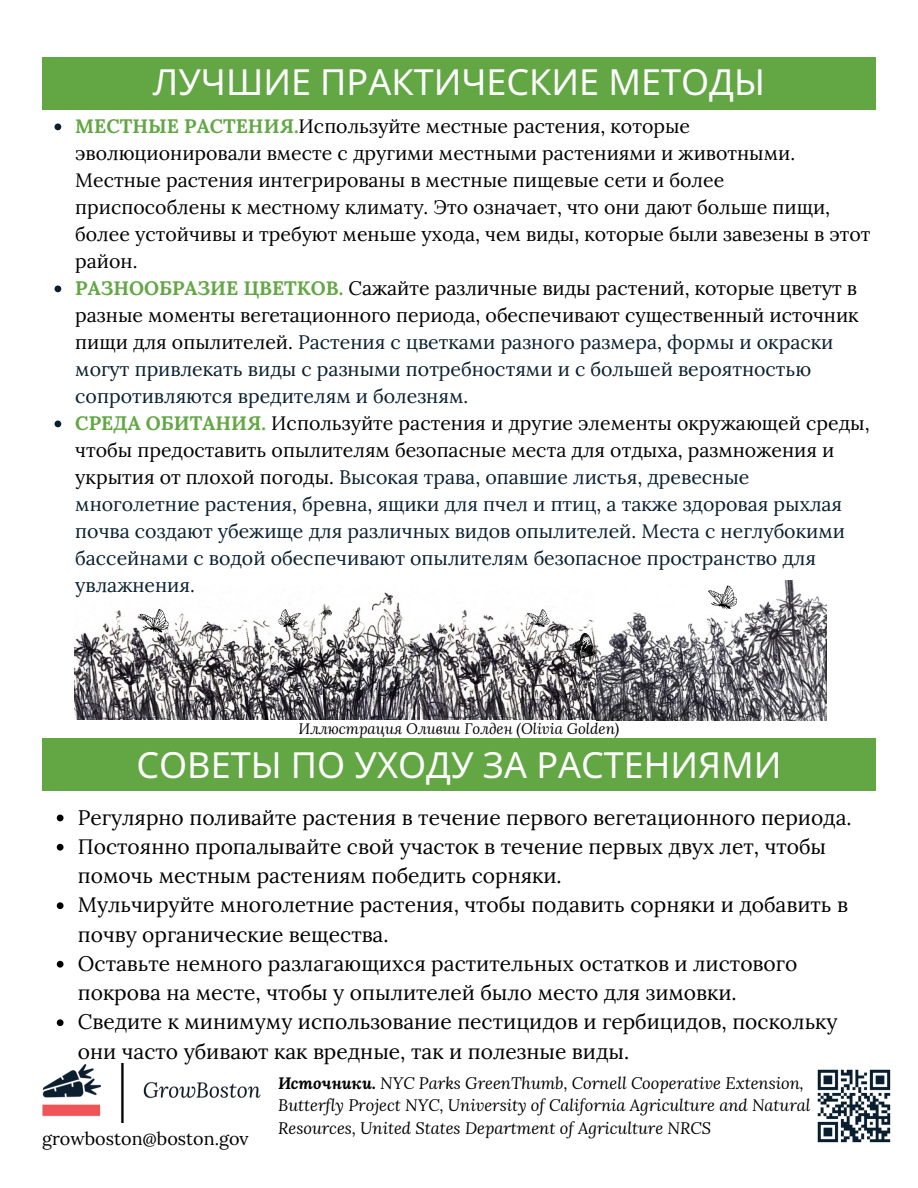
<style>
.page{position:relative;width:918px;height:1188px;background:#fff}
.page>*{position:absolute;margin:0;border:0;box-sizing:border-box;transform-origin:0 0}
.t1{font:36px "Noto Sans";color:#fff}
.t2{font:21px/29.2px "Lora";color:#000}
.t3{font:19.5px/27px "Lora";color:#000}
.t4{font:18px "Lora";color:#000}
.t5{font:italic 16.5px/22.5px "Lora";color:#000}
.t6{font:italic 15px "Lora";color:#000}
.s1{font-weight:700;color:#62a744}
.s2{color:#091f2f}
.s3{font-weight:700}
</style>
<div class="page">
<img style="left:74px;top:592px;width:346px;height:127px">
<img style="left:420px;top:610px;width:177px;height:109px">
<svg style="left:433px;top:621px;width:17px;height:18px"></svg>
<svg style="left:317px;top:602px;width:18px;height:18px"></svg>
<svg style="left:278px;top:609px;width:23px;height:18px"></svg>
<svg style="left:527px;top:609px;width:23px;height:18px"></svg>
<svg style="left:574px;top:633px;width:23px;height:28px"></svg>
<svg style="left:140px;top:609px;width:29px;height:24px"></svg>
<img style="left:597px;top:581px;width:229px;height:139px">
<svg style="left:55px;top:124px;width:6px;height:6px"></svg>
<svg style="left:55px;top:286px;width:6px;height:6px"></svg>
<svg style="left:55px;top:421px;width:6px;height:6px"></svg>
<div style="left:42px;top:57px;width:834px;height:53px;background:#62a744"></div>
<svg style="left:57px;top:815px;width:7px;height:6px"></svg>
<svg style="left:57px;top:844px;width:7px;height:7px"></svg>
<svg style="left:57px;top:902px;width:7px;height:7px"></svg>
<svg style="left:57px;top:961px;width:7px;height:7px"></svg>
<svg style="left:57px;top:1019px;width:7px;height:7px"></svg>
<div style="left:42px;top:738px;width:834px;height:53px;background:#62a744"></div>
<svg style="left:708px;top:586px;width:29px;height:23px"></svg>
<img style="left:42px;top:1063px;width:218px;height:60px">
<img style="left:817px;top:1069px;width:74px;height:74px">
<h1 class="t1" style="left:153px;top:57px;width:614px">ЛУЧШИЕ ПРАКТИЧЕСКИЕ МЕТОДЫ</h1>
<p class="t3" style="left:75px;top:112px;width:797px"><span class="s1">МЕСТНЫЕ РАСТЕНИЯ.</span>Используйте местные растения, которые эволюционировали вместе с другими местными растениями и животными.<br>Местные растения интегрированы в местные пищевые сети и более приспособлены к местному климату. Это означает, что они дают больше пищи, более устойчивы и требуют меньше ухода, чем виды, которые были завезены в этот район.<br><span class="s1">РАЗНООБРАЗИЕ ЦВЕТКОВ.</span> Сажайте различные виды растений, которые цветут в разные моменты вегетационного периода, обеспечивают существенный источник пищи для опылителей. <span class="s2">Растения с цветками разного размера, формы и окраски могут привлекать виды с разными потребностями и с большей вероятностью сопротивляются вредителям и болезням.<br></span><span class="s1">СРЕДА ОБИТАНИЯ.</span> Используйте растения и другие элементы окружающей среды, чтобы предоставить опылителям безопасные места для отдыха, размножения и укрытия от плохой погоды. <span class="s2">Высокая трава, опавшие листья, древесные многолетние растения, бревна, ящики для пчел и птиц, а также здоровая рыхлая почва создают убежище для различных видов опылителей. Места с неглубокими бассейнами с водой обеспечивают опылителям безопасное пространство для увлажнения.</span></p>
<p class="t6" style="left:299px;top:718px;width:322px">Иллюстрация Оливии Голден (Olivia Golden)</p>
<h1 class="t1" style="left:136px;top:740px;width:647px">СОВЕТЫ ПО УХОДУ ЗА РАСТЕНИЯМИ</h1>
<p class="t2" style="left:78px;top:802px;width:775px">Регулярно поливайте растения в течение первого вегетационного периода.<br>Постоянно пропалывайте свой участок в течение первых двух лет, чтобы помочь местным растениям победить сорняки.<br>Мульчируйте многолетние растения, чтобы подавить сорняки и добавить в почву органические вещества.<br>Оставьте немного разлагающихся растительных остатков и листового покрова на месте, чтобы у опылителей было место для зимовки.<br>Сведите к минимуму использование пестицидов и гербицидов, поскольку они часто убивают как вредные, так и полезные виды.</p>
<p class="t4" style="left:42px;top:1127px;width:208px">growboston@boston.gov</p>
<p class="t5" style="left:278px;top:1071px;width:534px"><span class="s3">Источники.</span> NYC Parks GreenThumb, Cornell Cooperative Extension,<br>Butterfly Project NYC, University of California Agriculture and Natural<br>Resources, United States Department of Agriculture NRCS</p>
</div>
